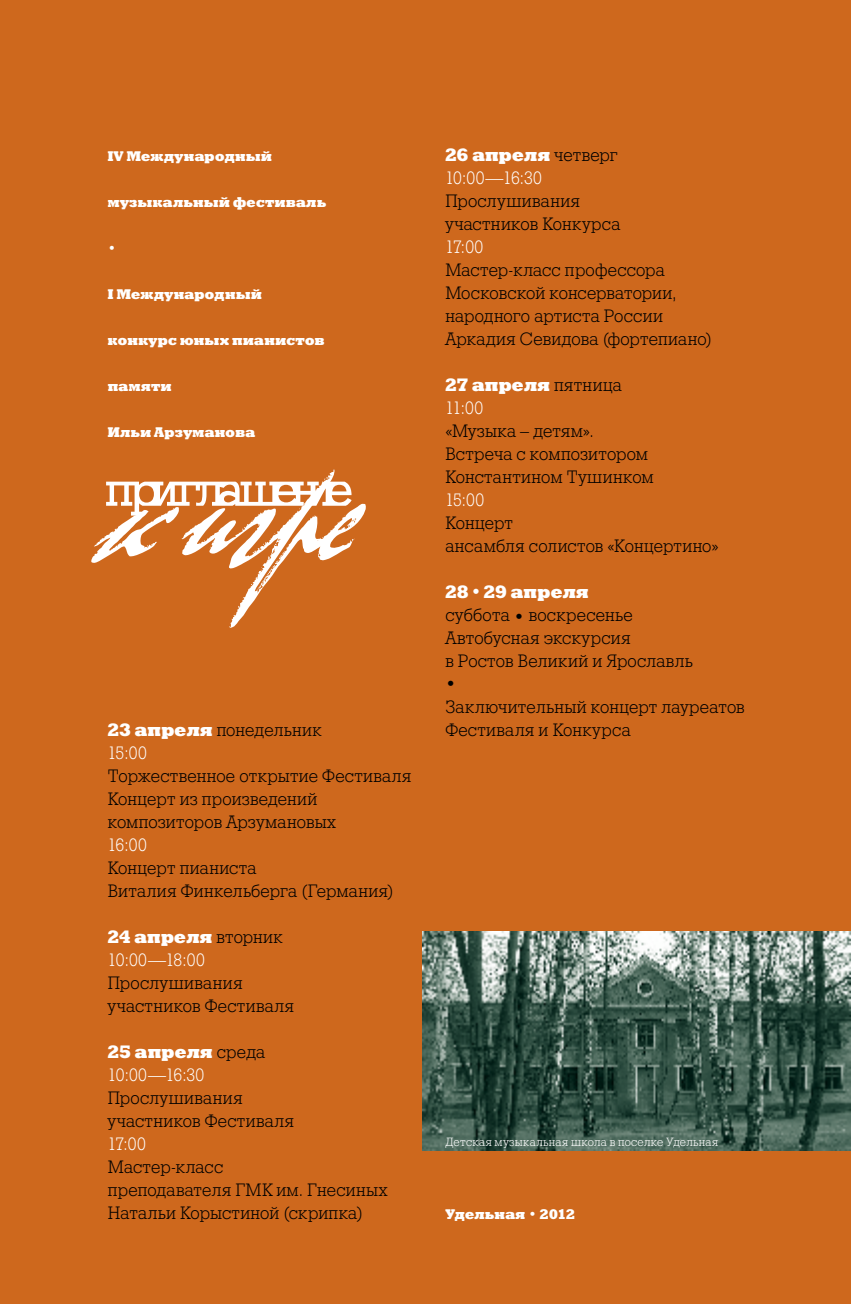
<style>
.page{position:relative;width:851px;height:1304px;background:#fff}
.page>*{position:absolute;margin:0;border:0;box-sizing:border-box;transform-origin:0 0}
.t1{font:18px/23px "Geo Slb 712 Lt BT";letter-spacing:.015em;color:#000}
.t2{font:18px "Geo Slb 712 X Bd BT";letter-spacing:.02em;color:#fff}
.t3{font:18px "Geo Slb 712 Lt BT";letter-spacing:-.015em;color:#fff}
.t4{font:14px "Geo Slb 712 X Bd BT";letter-spacing:.035em;color:#fff}
.t5{font:12px "Geo Slb 712 Lt BT";letter-spacing:.025em;color:#fff}
.s1{font-family:"Geo Slb 712 X Bd BT";color:#fff}
.s2{color:#fff}
.s3{font-family:"Geo Slb 712 Lt BT";color:#000}
</style>
<div class="page">
<div style="left:0;top:0;width:850px;height:1304px;background:#ce681d"></div>
<svg style="left:91px;top:470px;width:275px;height:158px"></svg>
<img style="left:422px;top:931px;width:428px;height:219px">
<p class="t4" style="left:108px;top:147px;width:165px">IV Международный</p>
<p class="t4" style="left:108px;top:193px;width:220px">музыкальный фестиваль</p>
<p class="t4" style="left:108px;top:239px;width:10px">•</p>
<p class="t4" style="left:108px;top:285px;width:155px">I Международный</p>
<p class="t4" style="left:108px;top:331px;width:218px">конкурс юных пианистов</p>
<p class="t4" style="left:108px;top:377px;width:65px">памяти</p>
<p class="t4" style="left:108px;top:423px;width:149px">Ильи Арзуманова</p>
<p class="t1" style="left:108px;top:718px;width:215px"><span class="s1">23 апреля</span> понедельник<br><span class="s2">15:00</span></p>
<p class="t1" style="left:108px;top:764px;width:305px">Торжественное открытие Фестиваля<br>Концерт из произведений композиторов Арзумановых</p>
<p class="t3" style="left:108px;top:833px;width:41px">16:00</p>
<p class="t1" style="left:108px;top:856px;width:287px">Концерт пианиста<br>Виталия Финкельберга (Германия)</p>
<p class="t2" style="left:108px;top:925px;width:176px">24 апреля <span class="s3">вторник</span></p>
<p class="t3" style="left:108px;top:948px;width:98px">10:00—18:00</p>
<p class="t1" style="left:108px;top:971px;width:188px">Прослушивания участников Фестиваля</p>
<p class="t2" style="left:108px;top:1040px;width:159px">25 апреля <span class="s3">среда</span></p>
<p class="t3" style="left:108px;top:1063px;width:98px">10:00—16:30</p>
<p class="t1" style="left:108px;top:1086px;width:188px">Прослушивания участников Фестиваля</p>
<p class="t3" style="left:108px;top:1132px;width:39px">17:00</p>
<p class="t1" style="left:108px;top:1155px;width:281px">Мастер-класс<br>преподавателя ГМК им. Гнесиных<br>Натальи Корыстиной (скрипка)</p>
<p class="t2" style="left:445px;top:143px;width:174px">26 апреля <span class="s3">четверг</span></p>
<p class="t3" style="left:445px;top:166px;width:98px">10:00—16:30</p>
<p class="t1" style="left:445px;top:189px;width:176px">Прослушивания участников Конкурса</p>
<p class="t3" style="left:445px;top:235px;width:39px">17:00</p>
<p class="t1" style="left:445px;top:258px;width:268px">Мастер-класс профессора<br>Московской консерватории, народного артиста России<br>Аркадия Севидова (фортепиано)</p>
<p class="t2" style="left:445px;top:373px;width:178px">27 апреля <span class="s3">пятница</span></p>
<p class="t3" style="left:445px;top:396px;width:39px">11:00</p>
<p class="t1" style="left:445px;top:419px;width:210px">«Музыка – детям».<br>Встреча с композитором<br>Константином Тушинком</p>
<p class="t3" style="left:445px;top:489px;width:40px">15:00</p>
<p class="t1" style="left:445px;top:511px;width:275px">Концерт<br>ансамбля солистов «Концертино»</p>
<p class="t2" style="left:445px;top:580px;width:145px">28 • 29 апреля</p>
<p class="t1" style="left:445px;top:603px;width:301px">суббота • воскресенье<br>Автобусная экскурсия<br>в Ростов Великий и Ярославль<br>•<br>Заключительный концерт лауреатов<br>Фестиваля и Конкурса</p>
<p class="t5" style="left:445px;top:1134px;width:274px">Детская музыкальная школа в поселке Удельная</p>
<p class="t4" style="left:445px;top:1205px;width:131px">Удельная • 2012</p>
</div>
